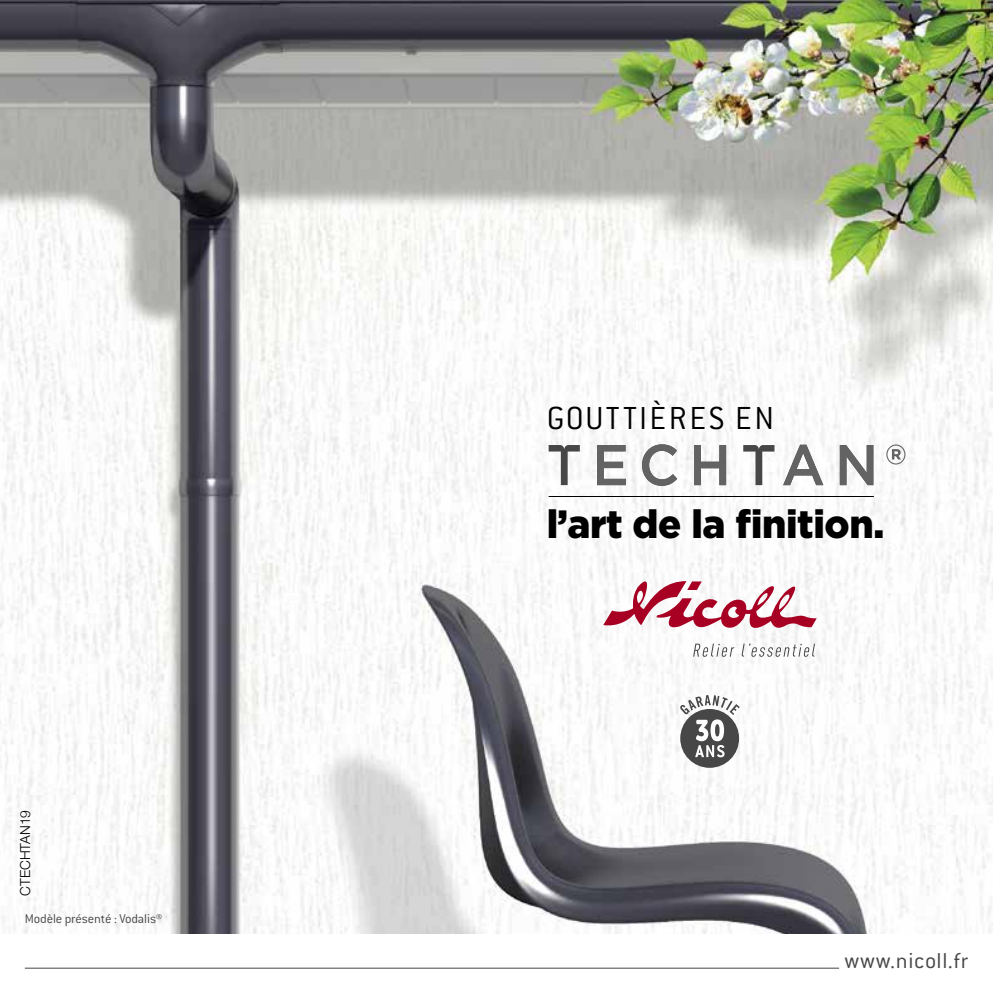
<style>
.page{position:relative;width:993px;height:993px;background:#fff}
.page>*{position:absolute;margin:0;border:0;box-sizing:border-box;transform-origin:0 0}
.t1{font:900 39.38px "Gotham";letter-spacing:-.01em;color:#000}
.t2{font:300 35px "Conduit ITC";letter-spacing:.07em;color:#000}
.t3{font:300 23.62px "Conduit ITC";letter-spacing:.025em;color:#474747}
.t4{font:300 14px "Conduit ITC";color:#474747}
.t5{font:300 13.83px "Helvetica Neue";color:#000}
</style>
<div class="page">
<img style="left:0;top:0;width:992px;height:933px">
<hr style="left:25px;top:967px;width:813px;height:1px;background:#474747">
<hr style="left:548px;top:496px;width:325px;height:1px;background:#000">
<svg style="left:596px;top:445px;width:29px;height:40px"></svg>
<svg style="left:641px;top:444px;width:36px;height:41px"></svg>
<svg style="left:694px;top:445px;width:31px;height:40px"></svg>
<svg style="left:783px;top:444px;width:40px;height:41px"></svg>
<svg style="left:839px;top:445px;width:34px;height:40px"></svg>
<svg style="left:886px;top:444px;width:19px;height:20px"></svg>
<svg style="left:548px;top:445px;width:31px;height:40px"></svg>
<svg style="left:743px;top:445px;width:31px;height:40px"></svg>
<svg style="left:693px;top:643px;width:41px;height:13px"></svg>
<svg style="left:741px;top:643px;width:73px;height:13px"></svg>
<svg style="left:603px;top:579px;width:213px;height:55px"></svg>
<div style="left:680px;top:708px;width:58px;height:59px;background:#474747;border-radius:50%"></div>
<svg style="left:679px;top:694px;width:60px;height:68px"></svg>
<p class="t5" style="left:14px;top:895px;width:87px;rotate:-90deg">CTECHTAN19</p>
<p class="t4" style="left:25px;top:911px;width:139px">Modèle présenté : Vodalis®</p>
<h2 class="t2" style="left:546px;top:399px;width:229px">GOUTTIÈRES EN</h2>
<h1 class="t1" style="left:546px;top:496px;width:339px">l’art de la finition.</h1>
<h3 class="t3" style="left:844px;top:947px;width:125px">www.nicoll.fr</h3>
</div>
